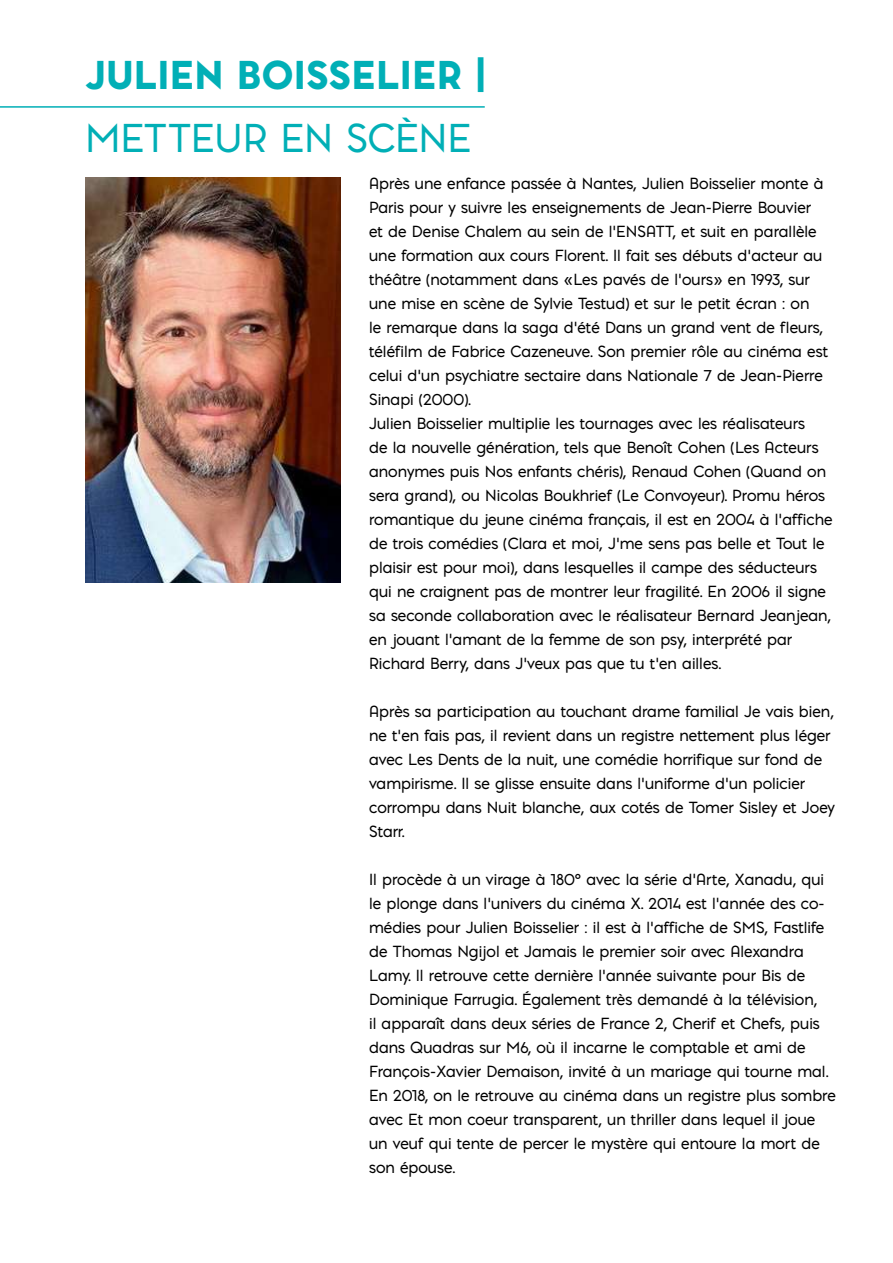
<style>
.page{position:relative;width:893px;height:1263px;background:#fff}
.page>*{position:absolute;margin:0;border:0;box-sizing:border-box;transform-origin:0 0}
.t1{font:900 37.5px "Pontiac";color:#01afb6}
.t2{font:37.5px "Pontiac";color:#01afb6}
.t3{font:15px/24px "Pontiac";color:#000}
</style>
<div class="page">
<img style="left:85px;top:178px;width:255px;height:405px">
<hr style="left:0;top:106px;width:485px;height:2px;background:#01afb6">
<h1 class="t1" style="left:85px;top:46px;width:403px">JULIEN BOISSELIER |</h1>
<h1 class="t2" style="left:85px;top:110px;width:388px">METTEUR EN SCÈNE</h1>
<p class="t3" style="left:369px;top:171px;width:465px">Après une enfance passée à Nantes, Julien Boisselier monte à Paris pour y suivre les enseignements de Jean-Pierre Bouvier<br>et de Denise Chalem au sein de l’ENSATT, et suit en parallèle une formation aux cours Florent. Il fait ses débuts d’acteur au théâtre (notamment dans «Les pavés de l’ours» en 1993, sur une mise en scène de Sylvie Testud) et sur le petit écran : on<br>le remarque dans la saga d’été Dans un grand vent de fleurs, téléfilm de Fabrice Cazeneuve. Son premier rôle au cinéma est celui d’un psychiatre sectaire dans Nationale 7 de Jean-Pierre Sinapi (2000).<br>Julien Boisselier multiplie les tournages avec les réalisateurs<br>de la nouvelle génération, tels que Benoît Cohen (Les Acteurs anonymes puis Nos enfants chéris), Renaud Cohen (Quand on sera grand), ou Nicolas Boukhrief (Le Convoyeur). Promu héros romantique du jeune cinéma français, il est en 2004 à l’affiche de trois comédies (Clara et moi, J’me sens pas belle et Tout le plaisir est pour moi), dans lesquelles il campe des séducteurs qui ne craignent pas de montrer leur fragilité. En 2006 il signe sa seconde collaboration avec le réalisateur Bernard Jeanjean, en jouant l’amant de la femme de son psy, interprété par Richard Berry, dans J’veux pas que tu t’en ailles.</p>
<p class="t3" style="left:369px;top:699px;width:467px">Après sa participation au touchant drame familial Je vais bien, ne t’en fais pas, il revient dans un registre nettement plus léger avec Les Dents de la nuit, une comédie horrifique sur fond de vampirisme. Il se glisse ensuite dans l’uniforme d’un policier corrompu dans Nuit blanche, aux cotés de Tomer Sisley et Joey Starr.</p>
<p class="t3" style="left:369px;top:867px;width:468px">Il procède à un virage à 180° avec la série d’Arte, Xanadu, qui le plonge dans l’univers du cinéma X. 2014 est l’année des co&shy;médies pour Julien Boisselier : il est à l’affiche de SMS, Fastlife de Thomas Ngijol et Jamais le premier soir avec Alexandra Lamy. Il retrouve cette dernière l’année suivante pour Bis de Dominique Farrugia. Également très demandé à la télévision,<br>il apparaît dans deux séries de France 2, Cherif et Chefs, puis dans Quadras sur M6, où il incarne le comptable et ami de François-Xavier Demaison, invité à un mariage qui tourne mal.<br>En 2018, on le retrouve au cinéma dans un registre plus sombre avec Et mon coeur transparent, un thriller dans lequel il joue un veuf qui tente de percer le mystère qui entoure la mort de son épouse.</p>
</div>
